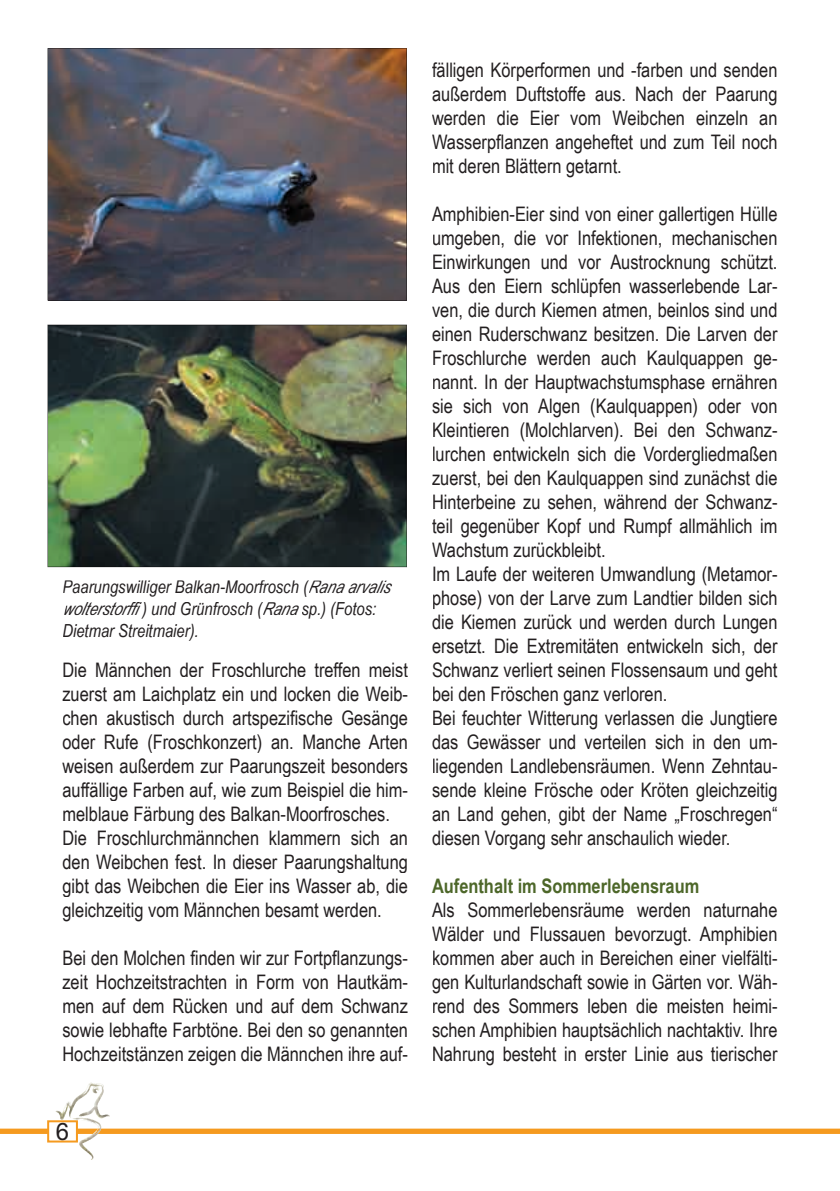
<style>
.page{position:relative;width:840px;height:1191px;background:#fff}
.page>*{position:absolute;margin:0;border:0;box-sizing:border-box;transform-origin:0 0}
.t1{font:24px "Arial";color:#231f20}
.t2{font:20px/24px "Arial Narrow";color:#231f20;text-align:justify}
.t3{font:700 20px "Arial Narrow";color:#4d6729}
.t4{font:italic 18px/21.6px "Arial Narrow";color:#231f20}
</style>
<div class="page">
<div style="left:77px;top:1128px;width:762px;height:6px;background:#f59a1f"></div>
<div style="left:0;top:1128px;width:48px;height:6px;background:#f59a1f"></div>
<img style="left:67px;top:1082px;width:37px;height:33px">
<svg style="left:47px;top:1120px;width:31px;height:22px"></svg>
<img style="left:48px;top:48px;width:358px;height:252px">
<img style="left:48px;top:325px;width:358px;height:242px">
<p class="t4" style="left:62px;top:576px;width:335px">Paarungswilliger Balkan-Moorfrosch (Ranaarvalis wolterstorffi) und Grünfrosch (Ranasp.) (Fotos:<br>Dietmar Streitmaier).</p>
<p class="t2" style="left:62px;top:657px;width:347px;text-align:left">Die Männchen der Froschlurche treffen meist zuerst am Laichplatz ein und locken die Weib&shy;chen akustisch durch artspezifische Gesänge oder Rufe (Froschkonzert) an. Manche Arten weisen außerdem zur Paarungszeit besonders auffällige Farben auf, wie zum Beispiel die him&shy;melblaue Färbung des Balkan-Moorfrosches.<br>Die Froschlurchmännchen klammern sich an den Weibchen fest. In dieser Paarungshaltung gibt das Weibchen die Eier ins Wasser ab, die gleichzeitig vom Männchen besamt werden.</p>
<p class="t2" style="left:62px;top:945px;width:347px">Bei den Molchen finden wir zur Fortpflanzungs&shy;zeit Hochzeitstrachten in Form von Hautkäm&shy;men auf dem Rücken und auf dem Schwanz sowie lebhafte Farbtöne. Bei den so genannten Hochzeitstänzen zeigen die Männchen ihre auf-</p>
<p class="t1" style="left:56px;top:1115px;width:15px">6</p>
<p class="t2" style="left:432px;top:57px;width:347px">fälligen Körperformen und -farben und senden außerdem Duftstoffe aus. Nach der Paarung werden die Eier vom Weibchen einzeln an Wasserpflanzen angeheftet und zum Teil noch mit deren Blättern getarnt.</p>
<p class="t2" style="left:432px;top:201px;width:347px;text-align:left">Amphibien-Eier sind von einer gallertigen Hülle umgeben, die vor Infektionen, mechanischen Einwirkungen und vor Austrocknung schützt.<br>Aus den Eiern schlüpfen wasserlebende Lar&shy;ven, die durch Kiemen atmen, beinlos sind und einen Ruderschwanz besitzen. Die Larven der Froschlurche werden auch Kaulquappen ge&shy;nannt. In der Hauptwachstumsphase ernähren sie sich von Algen (Kaulquappen) oder von Kleintieren (Molchlarven). Bei den Schwanz&shy;lurchen entwickeln sich die Vordergliedmaßen zuerst, bei den Kaulquappen sind zunächst die Hinterbeine zu sehen, während der Schwanz&shy;teil gegenüber Kopf und Rumpf allmählich im Wachstum zurückbleibt.<br>Im Laufe der weiteren Umwandlung (Metamor&shy;phose) von der Larve zum Landtier bilden sich die Kiemen zurück und werden durch Lungen ersetzt. Die Extremitäten entwickeln sich, der Schwanz verliert seinen Flossensaum und geht bei den Fröschen ganz verloren.<br>Bei feuchter Witterung verlassen die Jungtiere das Gewässer und verteilen sich in den um&shy;liegenden Landlebensräumen. Wenn Zehntau&shy;sende kleine Frösche oder Kröten gleichzeitig an Land gehen, gibt der Name „Froschregen“ diesen Vorgang sehr anschaulich wieder.</p>
<p class="t3" style="left:432px;top:871px;width:269px">Aufenthalt im Sommerlebensraum</p>
<p class="t2" style="left:432px;top:897px;width:347px">Als Sommerlebensräume werden naturnahe Wälder und Flussauen bevorzugt. Amphibien kommen aber auch in Bereichen einer vielfälti&shy;gen Kulturlandschaft sowie in Gärten vor. Wäh&shy;rend des Sommers leben die meisten heimi&shy;schen Amphibien hauptsächlich nachtaktiv. Ihre Nahrung besteht in erster Linie aus tierischer</p>
</div>
